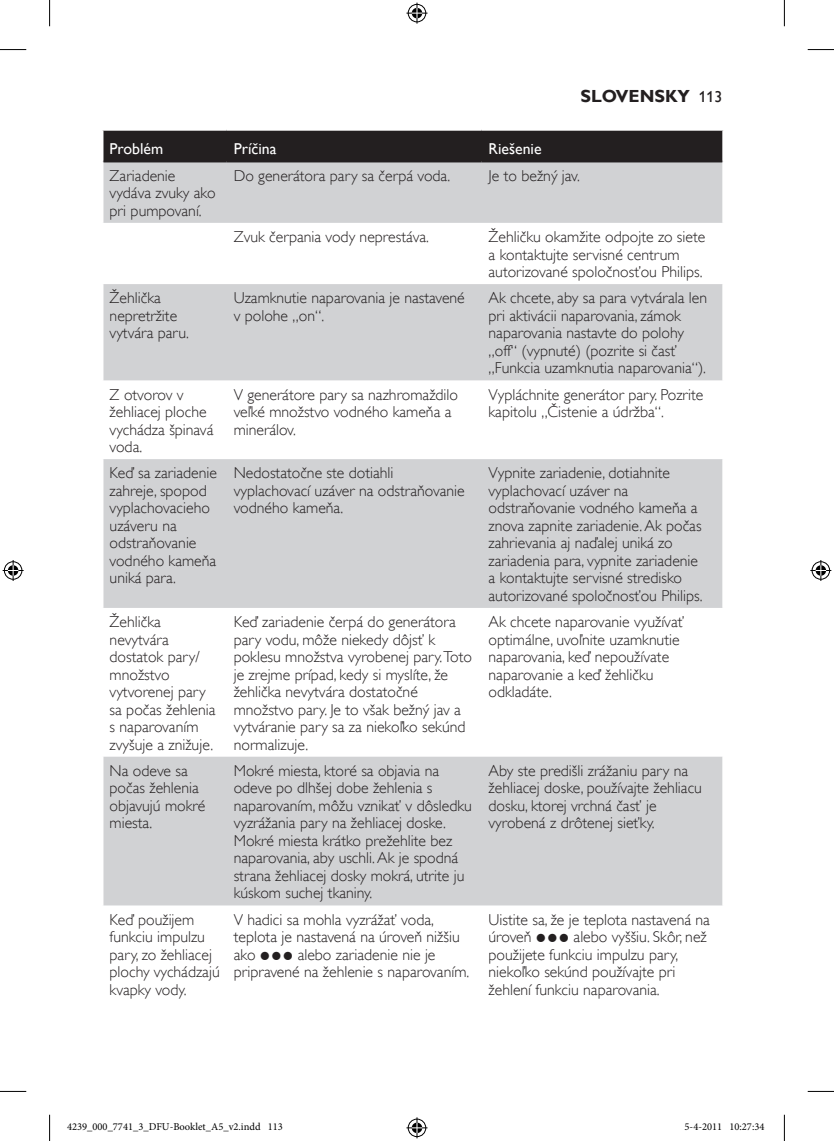
<style>
.page{position:relative;width:834px;height:1141px;background:#fff}
.page>*{position:absolute;margin:0;border:0;box-sizing:border-box;transform-origin:0 0}
.t1{font:700 17.5px "Gill Sans Alt One WGL";color:#231f20}
.t2{font:15.75px/17.5px "Gill Sans Alt One WGL Light";color:#231f20}
.t3{font:15.75px "Gill Sans Alt One WGL";color:#fff}
.t4{font:10.5px "Minion Pro";color:#000}
.s1{font-weight:400;font-size:15.75px}
.s2{font-family:"Philipsfonta Plain"}
</style>
<div class="page">
<div style="left:103px;top:131px;width:619px;height:30px;background:#231f20"></div>
<svg style="left:103px;top:162px;width:619px;height:743px;fill:#d1d2d4"></svg>
<hr style="left:103px;top:161px;width:124px;height:1px;background:#231f20">
<hr style="left:227px;top:161px;width:254px;height:1px;background:#231f20">
<hr style="left:481px;top:161px;width:241px;height:1px;background:#231f20">
<svg style="left:0;top:49px;width:26px;height:1px"></svg>
<svg style="left:807px;top:49px;width:26px;height:1px"></svg>
<svg style="left:0;top:1091px;width:26px;height:1px"></svg>
<svg style="left:807px;top:1091px;width:26px;height:1px"></svg>
<svg style="left:49px;top:0;width:1px;height:26px"></svg>
<svg style="left:49px;top:1115px;width:1px;height:26px"></svg>
<svg style="left:783px;top:0;width:1px;height:26px"></svg>
<svg style="left:783px;top:1115px;width:1px;height:26px"></svg>
<svg style="left:406px;top:3px;width:21px;height:21px"></svg>
<svg style="left:406px;top:1117px;width:21px;height:21px"></svg>
<svg style="left:3px;top:560px;width:21px;height:21px"></svg>
<svg style="left:810px;top:560px;width:21px;height:21px"></svg>
<p class="t1" style="left:580px;top:84px;width:143px">SLOVENSKY <span class="s1">113</span></p>
<p class="t3" style="left:110px;top:138px;width:55px">Problém</p>
<p class="t3" style="left:234px;top:138px;width:44px">Príčina</p>
<p class="t3" style="left:488px;top:138px;width:54px">Riešenie</p>
<p class="t2" style="left:110px;top:167px;width:108px">Zariadenie vydáva zvuky ako pri pumpovaní.</p>
<p class="t2" style="left:234px;top:167px;width:218px">Do generátora pary sa čerpá voda.</p>
<p class="t2" style="left:488px;top:167px;width:93px">Je to bežný jav.</p>
<p class="t2" style="left:234px;top:228px;width:197px">Zvuk čerpania vody neprestáva.</p>
<p class="t2" style="left:488px;top:228px;width:218px">Žehličku okamžite odpojte zo siete a kontaktujte servisné centrum autorizované spoločnosťou Philips.</p>
<p class="t2" style="left:110px;top:289px;width:81px">Žehlička nepretržite vytvára paru.</p>
<p class="t2" style="left:234px;top:289px;width:232px">Uzamknutie naparovania je nastavené v polohe „on“.</p>
<p class="t2" style="left:488px;top:289px;width:220px">Ak chcete, aby sa para vytvárala len pri aktivácii naparovania, zámok naparovania nastavte do polohy „off“ (vypnuté) (pozrite si časť „Funkcia uzamknutia naparovania“).</p>
<p class="t2" style="left:110px;top:386px;width:105px">Z otvorov v žehliacej ploche vychádza špinavá voda.</p>
<p class="t2" style="left:234px;top:386px;width:226px">V generátore pary sa nazhromaždilo veľké množstvo vodného kameňa a minerálov.</p>
<p class="t2" style="left:488px;top:386px;width:216px">Vypláchnite generátor pary. Pozrite kapitolu „Čistenie a údržba“.</p>
<p class="t2" style="left:110px;top:464px;width:109px">Keď sa zariadenie zahreje, spopod vyplachovacieho uzáveru na odstraňovanie vodného kameňa uniká para.</p>
<p class="t2" style="left:234px;top:464px;width:232px">Nedostatočne ste dotiahli vyplachovací uzáver na odstraňovanie vodného kameňa.</p>
<p class="t2" style="left:488px;top:464px;width:215px">Vypnite zariadenie, dotiahnite vyplachovací uzáver na odstraňovanie vodného kameňa a znova zapnite zariadenie. Ak počas zahrievania aj naďalej uniká zo zariadenia para, vypnite zariadenie a kontaktujte servisné stredisko autorizované spoločnosťou Philips.</p>
<p class="t2" style="left:110px;top:613px;width:107px">Žehlička nevytvára dostatok pary/ množstvo vytvorenej pary sa počas žehlenia s naparovaním zvyšuje a znižuje.</p>
<p class="t2" style="left:234px;top:613px;width:240px">Keď zariadenie čerpá do generátora pary vodu, môže niekedy dôjsť k poklesu množstva vyrobenej pary.Toto je zrejme prípad, kedy si myslíte, že žehlička nevytvára dostatočné množstvo pary. Je to však bežný jav a vytváranie pary sa za niekoľko sekúnd normalizuje.</p>
<p class="t2" style="left:488px;top:613px;width:197px">Ak chcete naparovanie využívať optimálne, uvoľnite uzamknutie naparovania, keď nepoužívate naparovanie a keď žehličku odkladáte.</p>
<p class="t2" style="left:110px;top:762px;width:97px">Na odeve sa počas žehlenia objavujú mokré miesta.</p>
<p class="t2" style="left:234px;top:762px;width:239px">Mokré miesta, ktoré sa objavia na odeve po dlhšej dobe žehlenia s naparovaním, môžu vznikať v dôsledku vyzrážania pary na žehliacej doske.<br>Mokré miesta krátko prežehlite bez naparovania, aby uschli. Ak je spodná strana žehliacej dosky mokrá, utrite ju kúskom suchej tkaniny.</p>
<p class="t2" style="left:488px;top:762px;width:215px">Aby ste predišli zrážaniu pary na žehliacej doske, používajte žehliacu dosku, ktorej vrchná časť je vyrobená z drôtenej sieťky.</p>
<p class="t2" style="left:110px;top:911px;width:112px">Keď použijem funkciu impulzu pary, zo žehliacej plochy vychádzajú kvapky vody.</p>
<p class="t2" style="left:234px;top:910px;width:237px">V hadici sa mohla vyzrážať voda, teplota je nastavená na úroveň nižšiu ako <span class="s2">3</span> alebo zariadenie nie je pripravené na žehlenie s naparovaním.</p>
<p class="t2" style="left:488px;top:910px;width:223px">Uistite sa, že je teplota nastavená na úroveň <span class="s2">3</span> alebo vyššiu. Skôr, než použijete funkciu impulzu pary, niekoľko sekúnd používajte pri žehlení funkciu naparovania.</p>
<p class="t4" style="left:67px;top:1120px;width:217px">4239_000_7741_3_DFU-Booklet_A5_v2.indd 113</p>
<p class="t4" style="left:684px;top:1120px;width:81px">5-4-2011 10:27:34</p>
</div>
